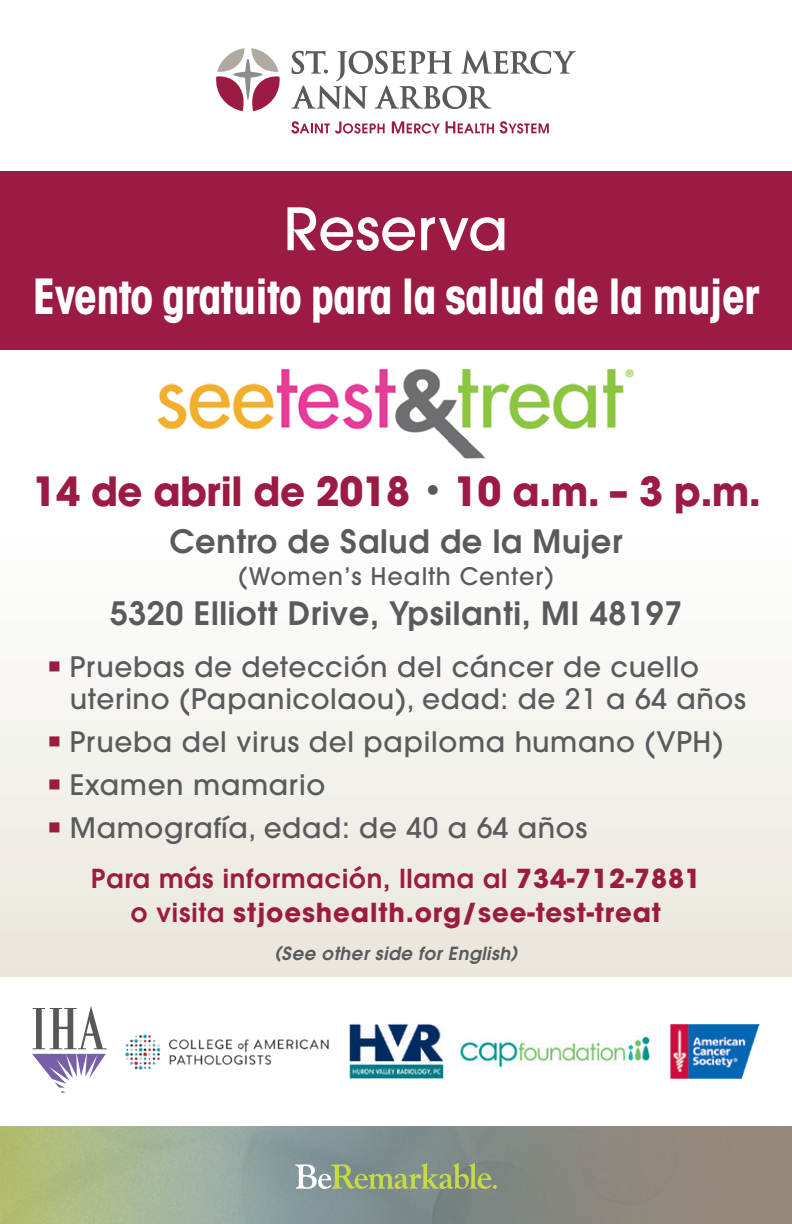
<style>
.page{position:relative;width:792px;height:1224px;background:#fff}
.page>*{position:absolute;margin:0;border:0;box-sizing:border-box;transform-origin:0 0}
.t1{font:500 58px "ITC Avant Garde Std";color:#fff}
.t2{font:700 condensed 48px "ITC Avant Garde Std";letter-spacing:-.02em;color:#fff}
.t3{font:700 40px "ITC Avant Garde Std";letter-spacing:-.015em;color:#9b1b42}
.t4{font:600 32px "ITC Avant Garde Std";letter-spacing:.02em;color:#5a5a5d}
.t5{font:500 28px/32px "ITC Avant Garde Std";letter-spacing:.02em;color:#5a5a5d}
.t6{font:700 26px/34px "ITC Avant Garde Std";letter-spacing:.035em;color:#9b1b42;text-align:center}
.t7{font:500 24px "ITC Avant Garde Std";letter-spacing:.04em;color:#5a5a5d}
.t8{font:italic 600 18px "ITC Avant Garde Std";letter-spacing:.03em;color:#5a5a5d}
.s1{font-size:32px;color:#5a5a5d}
.s2{color:#9b1b42}
.s3{font-weight:600}
</style>
<div class="page">
<div style="left:0;top:534px;width:792px;height:442px;background:linear-gradient(to bottom,#fefffe,#eae6dc)"></div>
<img style="left:0;top:1126px;width:792px;height:98px">
<svg style="left:295px;top:1163px;width:202px;height:26px;background:#97a681"></svg>
<div style="left:0;top:172px;width:792px;height:178px;background:#9b1b42"></div>
<img style="left:157px;top:369px;width:477px;height:90px">
<img style="left:670px;top:1024px;width:90px;height:55px">
<img style="left:125px;top:1034px;width:204px;height:36px">
<img style="left:459px;top:1036px;width:191px;height:31px">
<img style="left:349px;top:1024px;width:95px;height:55px">
<svg style="left:32px;top:1006px;width:75px;height:87px"></svg>
<svg style="left:291px;top:121px;width:94px;height:13px"></svg>
<svg style="left:392px;top:121px;width:48px;height:13px"></svg>
<svg style="left:446px;top:121px;width:48px;height:12px"></svg>
<svg style="left:500px;top:121px;width:49px;height:13px"></svg>
<svg style="left:216px;top:48px;width:64px;height:63px"></svg>
<svg style="left:291px;top:51px;width:285px;height:58px"></svg>
<h1 class="t1" style="left:284px;top:192px;width:226px">Reserva</h1>
<h2 class="t2" style="left:32px;top:266px;width:729px">Evento gratuito para la salud de la mujer</h2>
<h3 class="t3" style="left:33px;top:464px;width:730px">14 de abril de 2018 <span class="s1">•</span> 10 a.m. – 3 p.m.</h3>
<p class="t4" style="left:170px;top:520px;width:454px">Centro de Salud de la Mujer</p>
<p class="t7" style="left:238px;top:561px;width:317px">(Women’s Health Center)</p>
<p class="t4" style="left:110px;top:592px;width:574px">5320 Elliott Drive, Ypsilanti, MI 48197</p>
<p class="t5" style="left:70px;top:650px;width:677px;text-indent:-24px"><span class="s2">•</span> Pruebas de detección del cáncer de cuello uterino (Papanicolaou), edad: de 21 a 64 años</p>
<p class="t5" style="left:46px;top:725px;width:679px"><span class="s2">•</span> Prueba del virus del papiloma humano (VPH)</p>
<p class="t5" style="left:46px;top:769px;width:281px"><span class="s2">•</span> Examen mamario</p>
<p class="t5" style="left:46px;top:812px;width:543px"><span class="s2">•</span> Mamografía, edad: de 40 a 64 años</p>
<p class="t6" style="left:91px;top:861px;width:612px"><span class="s3">Para más información, llama al</span> 734-712-7881 <span class="s3">o visita</span> stjoeshealth.org/see-test-treat</p>
<p class="t8" style="left:274px;top:942px;width:245px">(See other side for English)</p>
</div>
